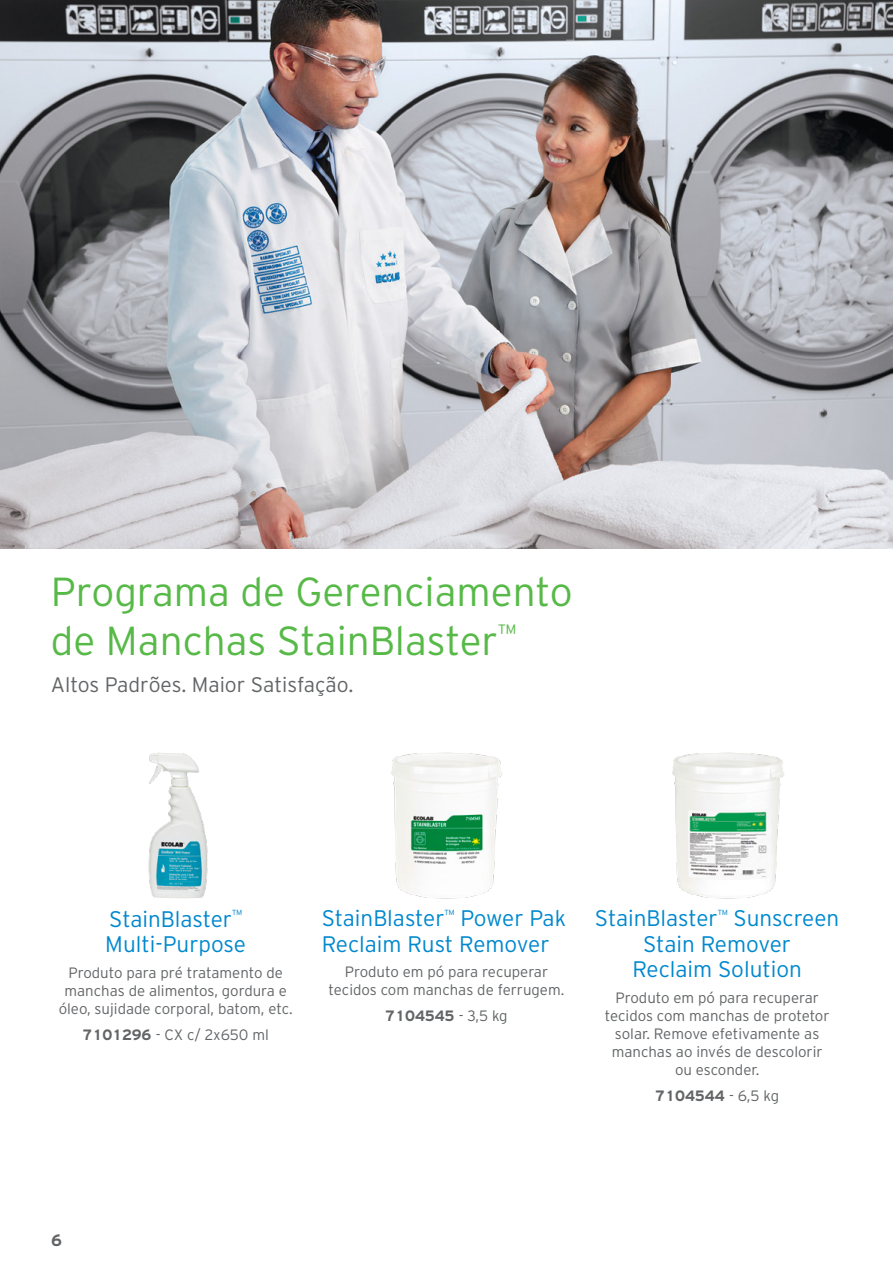
<style>
.page{position:relative;width:893px;height:1263px;background:#fff}
.page>*{position:absolute;margin:0;border:0;box-sizing:border-box;transform-origin:0 0}
.t1{font:300 40.5px/48.6px "Interstate";color:#57b947}
.t2{font:300 22.5px/25.5px "Interstate";color:#0088ce}
.t3{font:300 21px "Interstate";color:#626466}
.t4{font:700 16.5px "Interstate";color:#626466}
.t5{font:300 15px/18px "Interstate";color:#626466;text-align:center}
.t6{font:700 15px "Interstate";color:#626466}
.s1{font-weight:300}
.s2{font-weight:700}
</style>
<div class="page">
<img style="left:672px;top:752px;width:112px;height:147px">
<img style="left:391px;top:752px;width:111px;height:147px">
<img style="left:148px;top:752px;width:60px;height:147px">
<img style="left:0;top:0;width:893px;height:549px">
<h1 class="t1" style="left:51px;top:567px;width:523px">Programa de Gerenciamento de Manchas StainBlaster<sup>™</sup></h1>
<h3 class="t3" style="left:51px;top:673px;width:304px">Altos Padrões. Maior Satisfação.</h3>
<h2 class="t2" style="left:105px;top:906px;width:142px">StainBlaster<sup>™<br></sup>Multi-Purpose</h2>
<h2 class="t2" style="left:595px;top:905px;width:246px;text-align:center">StainBlaster<sup>™</sup> Sunscreen<br>Stain Remover<br>Reclaim Solution</h2>
<h2 class="t2" style="left:322px;top:905px;width:246px">StainBlaster<sup>™</sup> Power Pak<br>Reclaim Rust Remover</h2>
<p class="t5" style="left:329px;top:963px;width:237px">Produto em pó para recuperar tecidos com manchas de ferrugem.</p>
<p class="t5" style="left:59px;top:964px;width:236px">Produto para pré tratamento de manchas de alimentos, gordura e óleo, sujidade corporal, batom, etc.</p>
<p class="t5" style="left:605px;top:988px;width:226px">Produto em pó para recuperar tecidos com manchas de protetor solar. Remove efetivamente as manchas ao invés de descolorir ou esconder.</p>
<p class="t6" style="left:385px;top:1007px;width:124px">7104545 <span class="s1">- 3,5 kg</span></p>
<p class="t5" style="left:82px;top:1025px;width:188px"><span class="s2">7101296</span> - CX c/ 2x650 ml</p>
<p class="t4" style="left:51px;top:1231px;width:12px">6</p>
<p class="t6" style="left:655px;top:1087px;width:125px">7104544 <span class="s1">- 6,5 kg</span></p>
</div>
